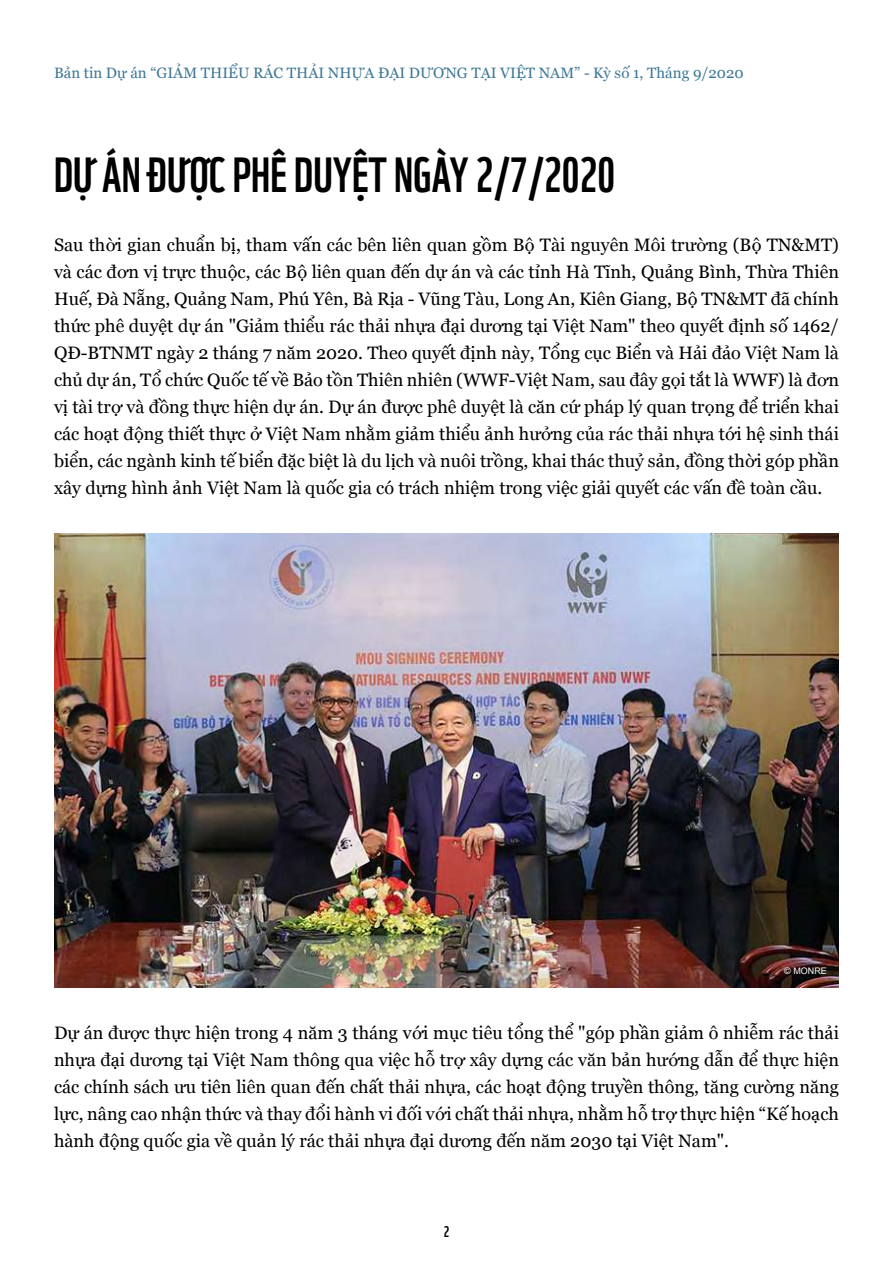
<style>
.page{position:relative;width:893px;height:1263px;background:#fff}
.page>*{position:absolute;margin:0;border:0;box-sizing:border-box;transform-origin:0 0}
.t1{font:48px "WWF Vietnam";color:#000}
.t2{font:18px/27px "Georgia";color:#000;text-align:justify}
.t3{font:15px "Georgia";color:#3d7796}
.t4{font:15px "WWF Vietnam";color:#000}
.t5{font:9px "Arial";color:#fff}
</style>
<div class="page">
<img style="left:54px;top:534px;width:785px;height:453px">
<p class="t3" style="left:54px;top:62px;width:691px">Bản tin Dự án “GIẢM THIỂU RÁC THẢI NHỰA ĐẠI DƯƠNG TẠI VIỆT NAM” - Kỳ số 1, Tháng 9/2020</p>
<h1 class="t1" style="left:54px;top:137px;width:563px">DỰ ÁN ĐƯỢC PHÊ DUYỆT NGÀY 2/7/2020</h1>
<p class="t2" style="left:54px;top:230px;width:786px">Sau thời gian chuẩn bị, tham vấn các bên liên quan gồm Bộ Tài nguyên Môi trường (Bộ TN&amp;MT) và các đơn vị trực thuộc, các Bộ liên quan đến dự án và các tỉnh Hà Tĩnh, Quảng Bình, Thừa Thiên Huế, Đà Nẵng, Quảng Nam, Phú Yên, Bà Rịa - Vũng Tàu, Long An, Kiên Giang, Bộ TN&amp;MT đã chính thức phê duyệt dự án "Giảm thiểu rác thải nhựa đại dương tại Việt Nam" theo quyết định số 1462/ QĐ-BTNMT ngày 2 tháng 7 năm 2020. Theo quyết định này, Tổng cục Biển và Hải đảo Việt Nam là chủ dự án, Tổ chức Quốc tế về Bảo tồn Thiên nhiên (WWF-Việt Nam, sau đây gọi tắt là WWF) là đơn vị tài trợ và đồng thực hiện dự án. Dự án được phê duyệt là căn cứ pháp lý quan trọng để triển khai các hoạt động thiết thực ở Việt Nam nhằm giảm thiểu ảnh hưởng của rác thải nhựa tới hệ sinh thái biển, các ngành kinh tế biển đặc biệt là du lịch và nuôi trồng, khai thác thuỷ sản, đồng thời góp phần xây dựng hình ảnh Việt Nam là quốc gia có trách nhiệm trong việc giải quyết các vấn đề toàn cầu.</p>
<p class="t5" style="left:784px;top:964px;width:44px">© MONRE</p>
<p class="t2" style="left:54px;top:1019px;width:786px">Dự án được thực hiện trong 4 năm 3 tháng với mục tiêu tổng thể "góp phần giảm ô nhiễm rác thải nhựa đại dương tại Việt Nam thông qua việc hỗ trợ xây dựng các văn bản hướng dẫn để thực hiện các chính sách ưu tiên liên quan đến chất thải nhựa, các hoạt động truyền thông, tăng cường năng lực, nâng cao nhận thức và thay đổi hành vi đối với chất thải nhựa, nhằm hỗ trợ thực hiện “Kế hoạch hành động quốc gia về quản lý rác thải nhựa đại dương đến năm 2030 tại Việt Nam".</p>
<p class="t4" style="left:444px;top:1219px;width:7px">2</p>
</div>
